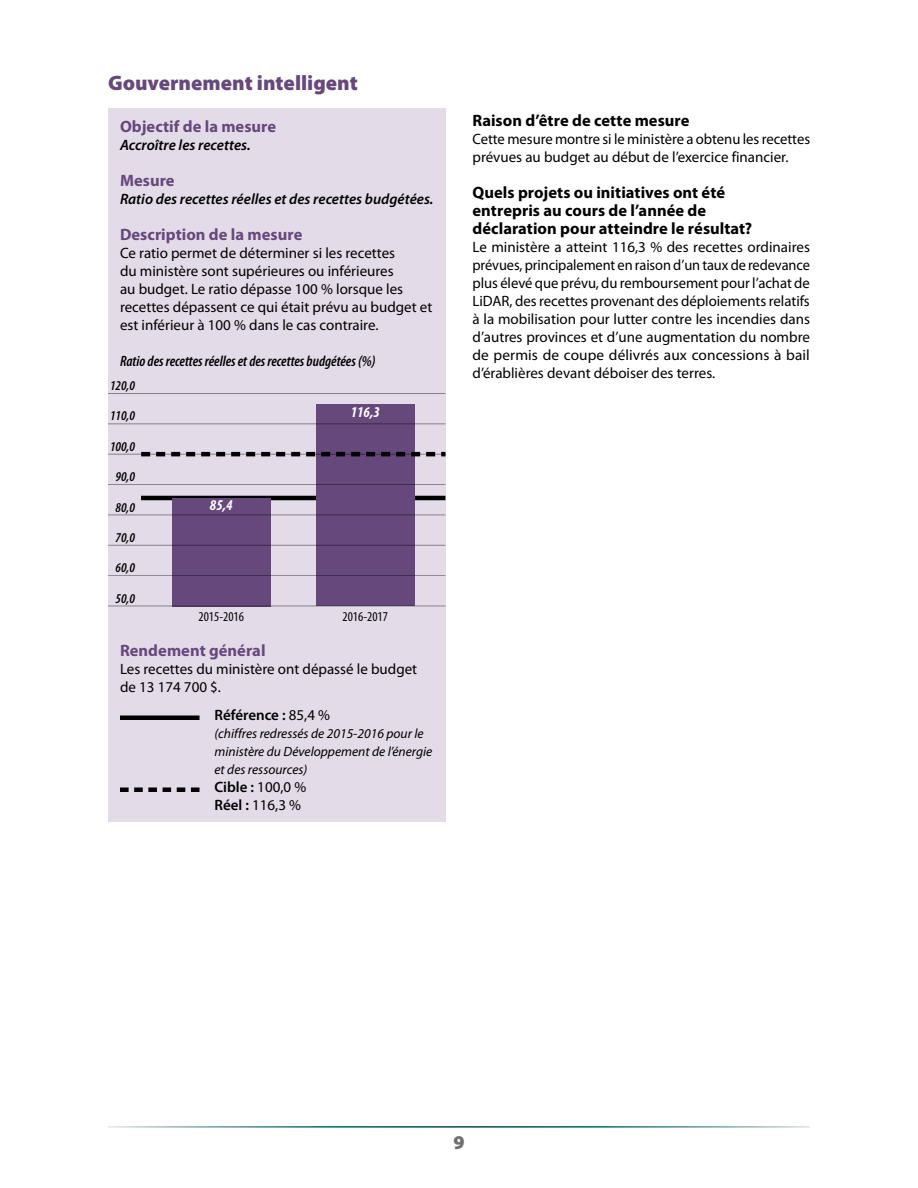
<style>
.page{position:relative;width:918px;height:1188px;background:#fff}
.page>*{position:absolute;margin:0;border:0;box-sizing:border-box;transform-origin:0 0}
.t1{font:900 21px "Myriad Pro";color:#67487c}
.t2{font:900 19.5px "Myriad Pro";color:#6d6e71}
.t3{font:700 16.5px/18px "Myriad Pro";color:#000}
.t4{font:700 16.5px "Myriad Pro";letter-spacing:.005em;color:#67487c}
.t5{font:15px/18px "Myriad Pro";color:#000}
.t6{font:italic 600 15px "Myriad Pro";color:#000}
.t7{font:italic 600 condensed 15px "Myriad Pro";color:#000}
.t8{font:600 15px "Myriad Pro";color:#000}
.t9{font:italic 700 condensed 15px "Myriad Pro";color:#fff}
.t10{font:italic 13.5px/18px "Myriad Pro";color:#000}
.t11{font:italic 600 condensed 13.5px "Myriad Pro";color:#010101}
.t12{font:condensed 13.5px "Myriad Pro";color:#010101}
.s1{font-weight:400}
.s2{font-weight:600}
</style>
<div class="page">
<div style="left:108px;top:108px;width:338px;height:714px;background:#e3dbe8"></div>
<hr style="left:120px;top:716px;width:80px;height:4px;background:#000">
<svg style="left:120px;top:788px;width:80px;height:4px"></svg>
<hr style="left:141px;top:496px;width:102px;height:4px;background:#000">
<hr style="left:243px;top:496px;width:101px;height:4px;background:#000">
<hr style="left:344px;top:496px;width:102px;height:4px;background:#000">
<div style="left:316px;top:404px;width:99px;height:202px;background:#67487c"></div>
<div style="left:172px;top:498px;width:99px;height:108px;background:#67487c"></div>
<hr style="left:108px;top:606px;width:338px;height:1px;background:#989898">
<hr style="left:108px;top:575px;width:338px;height:1px;background:#989898">
<hr style="left:108px;top:545px;width:338px;height:1px;background:#989898">
<hr style="left:108px;top:515px;width:338px;height:1px;background:#989898">
<hr style="left:108px;top:484px;width:338px;height:1px;background:#989898">
<hr style="left:108px;top:454px;width:338px;height:1px;background:#989898">
<hr style="left:108px;top:423px;width:338px;height:1px;background:#989898">
<hr style="left:108px;top:393px;width:338px;height:1px;background:#989898">
<svg style="left:141px;top:452px;width:305px;height:4px"></svg>
<h1 class="t1" style="left:108px;top:69px;width:251px">Gouvernement intelligent</h1>
<p class="t4" style="left:120px;top:118px;width:158px">Objectif de la mesure</p>
<p class="t6" style="left:120px;top:136px;width:132px">Accroître les recettes.</p>
<p class="t4" style="left:120px;top:172px;width:56px">Mesure</p>
<p class="t6" style="left:120px;top:190px;width:315px">Ratio des recettes réelles et des recettes budgétées.</p>
<p class="t4" style="left:120px;top:226px;width:184px">Description de la mesure</p>
<p class="t5" style="left:120px;top:244px;width:314px">Ce ratio permet de déterminer si les recettes<br>du ministère sont supérieures ou inférieures<br>au budget. Le ratio dépasse 100 % lorsque les recettes dépassent ce qui était prévu au budget et est inférieur à 100 % dans le cas contraire.</p>
<p class="t7" style="left:120px;top:353px;width:257px">Ratio des recettes réelles et des recettes budgétées (%)</p>
<p class="t11" style="left:110px;top:377px;width:26px">120,0</p>
<p class="t11" style="left:110px;top:408px;width:26px">110,0</p>
<p class="t11" style="left:110px;top:438px;width:26px">100,0</p>
<p class="t11" style="left:116px;top:468px;width:21px">90,0</p>
<p class="t11" style="left:116px;top:499px;width:21px">80,0</p>
<p class="t11" style="left:116px;top:529px;width:21px">70,0</p>
<p class="t11" style="left:116px;top:560px;width:21px">60,0</p>
<p class="t11" style="left:116px;top:590px;width:21px">50,0</p>
<p class="t9" style="left:210px;top:496px;width:24px">85,4</p>
<p class="t9" style="left:351px;top:402px;width:31px">116,3</p>
<p class="t12" style="left:199px;top:608px;width:47px">2015-2016</p>
<p class="t12" style="left:343px;top:608px;width:47px">2016-2017</p>
<p class="t4" style="left:120px;top:641px;width:147px">Rendement général</p>
<p class="t5" style="left:120px;top:660px;width:299px">Les recettes du ministère ont dépassé le budget de 13 174 700 $.</p>
<p class="t8" style="left:214px;top:705px;width:117px">Référence : <span class="s1">85,4 %</span></p>
<p class="t10" style="left:214px;top:725px;width:219px">(chiffres redressés de 2015-2016 pour le ministère du Développement de l’énergie et des ressources)</p>
<p class="t5" style="left:214px;top:778px;width:93px"><span class="s2">Cible :</span> 100,0 %<br><span class="s2">Réel :</span> 116,3 %</p>
<p class="t3" style="left:472px;top:112px;width:219px">Raison d’être de cette mesure</p>
<p class="t5" style="left:472px;top:130px;width:339px">Cette mesure montre si le ministère a obtenu les recettes prévues au budget au début de l’exercice financier.</p>
<p class="t3" style="left:472px;top:184px;width:281px">Quels projets ou initiatives ont été entrepris au cours de l’année de déclaration pour atteindre le résultat?</p>
<p class="t5" style="left:472px;top:238px;width:339px;text-align:justify">Le ministère a atteint 116,3 % des recettes ordinaires prévues, principalement en raison d’un taux de redevance plus élevé que prévu, du remboursement pour l’achat de LiDAR, des recettes provenant des déploiements relatifs à la mobilisation pour lutter contre les incendies dans d’autres provinces et d’une augmentation du nombre de permis de coupe délivrés aux concessions à bail d’érablières devant déboiser des terres.</p>
<h2 class="t2" style="left:453px;top:1129px;width:13px">9</h2>
</div>
